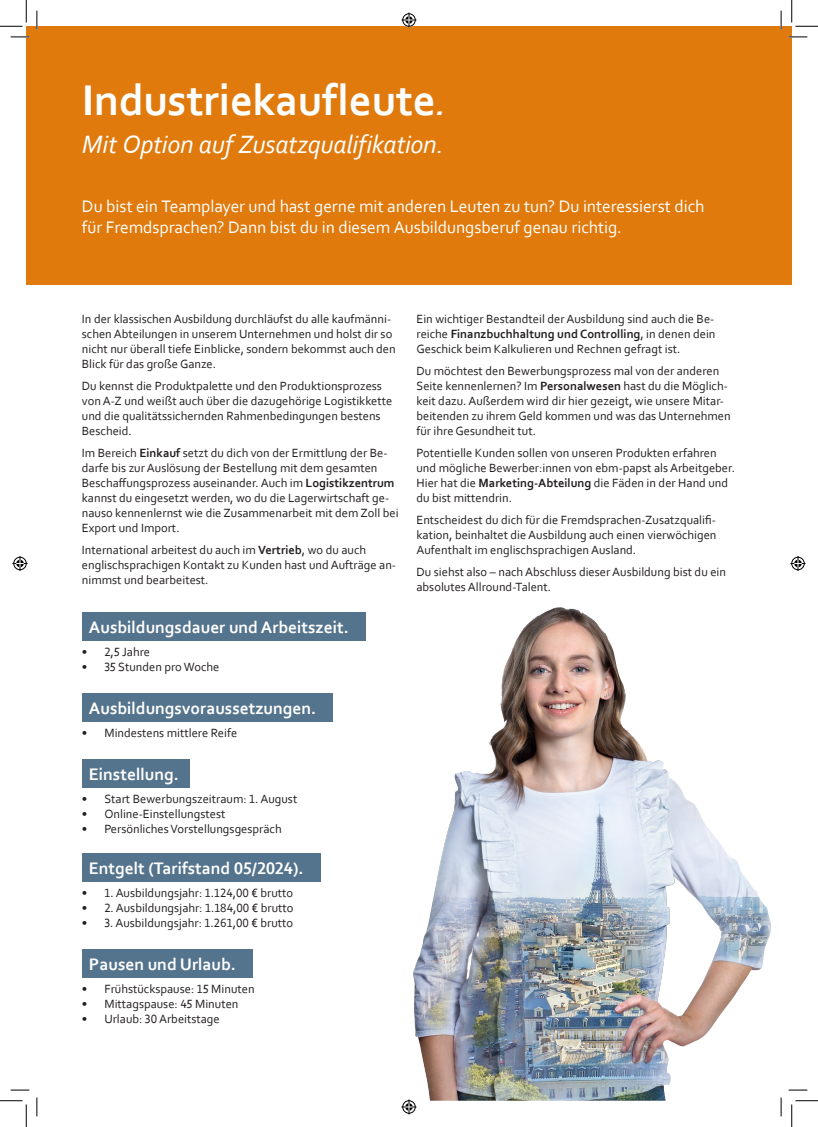
<style>
.page{position:relative;width:818px;height:1127px;background:#fff}
.page>*{position:absolute;margin:0;border:0;box-sizing:border-box;transform-origin:0 0}
.BRO_A4_Subhead_14_17{font:700 45px "Corbel";letter-spacing:-.005em;color:#fff}
.BRO_A4_Subhead_14_17-2{font:italic 26.25px "Corbel";letter-spacing:-.01em;color:#fff}
.BRO_A4_Subhead_14_17-3{font:17.5px "Corbel";letter-spacing:-.005em;color:#fff}
.t1{font:700 17.5px "Corbel";color:#fff}
.t2{font:12.5px/15px "Corbel";color:#231f20}
.s1{font-weight:400;font-style:italic}
.s2{font-weight:700}
</style>
<div class="page">
<div style="left:26px;top:26px;width:766px;height:259px;background:#e07a0c"></div>
<div style="left:82px;top:612px;width:283px;height:28px;background:#54738c"></div>
<div style="left:82px;top:693px;width:251px;height:28px;background:#54738c"></div>
<div style="left:82px;top:759px;width:107px;height:28px;background:#54738c"></div>
<div style="left:82px;top:853px;width:239px;height:28px;background:#54738c"></div>
<div style="left:82px;top:948px;width:170px;height:29px;background:#54738c"></div>
<img style="left:413px;top:607px;width:359px;height:493px">
<svg style="left:11px;top:36px;width:18px;height:2px"></svg>
<svg style="left:788px;top:36px;width:19px;height:2px"></svg>
<svg style="left:11px;top:1089px;width:18px;height:1px"></svg>
<svg style="left:788px;top:1089px;width:19px;height:1px"></svg>
<svg style="left:36px;top:11px;width:2px;height:18px"></svg>
<svg style="left:36px;top:1097px;width:2px;height:18px"></svg>
<svg style="left:780px;top:11px;width:2px;height:18px"></svg>
<svg style="left:780px;top:1097px;width:2px;height:18px"></svg>
<svg style="left:0;top:0;width:27px;height:27px"></svg>
<svg style="left:0;top:1100px;width:27px;height:26px"></svg>
<svg style="left:791px;top:0;width:27px;height:27px"></svg>
<svg style="left:791px;top:1100px;width:27px;height:26px"></svg>
<svg style="left:401px;top:13px;width:15px;height:15px"></svg>
<svg style="left:401px;top:1099px;width:15px;height:15px"></svg>
<svg style="left:13px;top:556px;width:15px;height:15px"></svg>
<svg style="left:790px;top:556px;width:15px;height:15px"></svg>
<p class="BRO_A4_Subhead_14_17" style="left:82px;top:73px;width:367px">Industriekaufleute<span class="s1">.</span></p>
<p class="BRO_A4_Subhead_14_17-2" style="left:82px;top:128px;width:363px">Mit Option auf Zusatzqualifikation.</p>
<p class="BRO_A4_Subhead_14_17-3" style="left:82px;top:195px;width:624px">Du bist ein Teamplayer und hast gerne mit anderen Leuten zu tun? Du interessierst dich</p>
<p class="BRO_A4_Subhead_14_17-3" style="left:82px;top:216px;width:541px">für Fremdsprachen? Dann bist du in diesem Ausbildungsberuf genau richtig.</p>
<p class="t2" style="left:82px;top:311px;width:315px">In der klassischen Ausbildung durchläufst du alle kaufmänni&shy;schen Abteilungen in unserem Unternehmen und holst dir so nicht nur überall tiefe Einblicke, sondern bekommst auch den Blick für das große Ganze.</p>
<p class="t2" style="left:82px;top:378px;width:312px">Du kennst die Produktpalette und den Produktionsprozess von A-Z und weißt auch über die dazugehörige Logistikkette und die qualitätssichernden Rahmenbedingungen bestens Bescheid.</p>
<p class="t2" style="left:82px;top:445px;width:318px">Im Bereich <span class="s2">Einkauf</span> setzt du dich von der Ermittlung der Be&shy;darfe bis zur Auslösung der Bestellung mit dem gesamten Beschaffungsprozess auseinander. Auch im <span class="s2">Logistikzentrum </span>kannst du eingesetzt werden, wo du die Lagerwirtschaft ge&shy;nauso kennenlernst wie die Zusammenarbeit mit dem Zoll bei Export und Import.</p>
<p class="t2" style="left:82px;top:542px;width:316px">International arbeitest du auch im <span class="s2">Vertrieb</span>, wo du auch englischsprachigen Kontakt zu Kunden hast und Aufträge an&shy;nimmst und bearbeitest.</p>
<p class="t1" style="left:89px;top:616px;width:261px">Ausbildungsdauer und Arbeitszeit.</p>
<p class="t2" style="left:82px;top:644px;width:70px">• 2,5 Jahre</p>
<p class="t2" style="left:82px;top:659px;width:139px">• 35 Stunden pro Woche</p>
<p class="t1" style="left:89px;top:697px;width:229px">Ausbildungsvoraussetzungen.</p>
<p class="t2" style="left:82px;top:725px;width:157px">• Mindestens mittlere Reife</p>
<p class="t1" style="left:89px;top:763px;width:91px">Einstellung.</p>
<p class="t2" style="left:82px;top:791px;width:217px">• Start Bewerbungszeitraum: 1. August</p>
<p class="t2" style="left:82px;top:806px;width:145px">• Online-Einstellungstest</p>
<p class="t2" style="left:82px;top:821px;width:201px">• Persönliches Vorstellungsgespräch</p>
<p class="t1" style="left:89px;top:857px;width:216px">Entgelt (Tarifstand 05/2024).</p>
<p class="t2" style="left:82px;top:885px;width:213px">• 1. Ausbildungsjahr: 1.124,00 € brutto</p>
<p class="t2" style="left:82px;top:900px;width:213px">• 2. Ausbildungsjahr: 1.184,00 € brutto</p>
<p class="t2" style="left:82px;top:915px;width:213px">• 3. Ausbildungsjahr: 1.261,00 € brutto</p>
<p class="t1" style="left:89px;top:952px;width:149px">Pausen und Urlaub.</p>
<p class="t2" style="left:82px;top:980px;width:174px">• Frühstückspause: 15 Minuten</p>
<p class="t2" style="left:82px;top:995px;width:158px">• Mittagspause: 45 Minuten</p>
<p class="t2" style="left:82px;top:1010px;width:139px">• Urlaub: 30 Arbeitstage</p>
<p class="t2" style="left:416px;top:311px;width:300px;text-align:justify">Ein wichtiger Bestandteil der Ausbildung sind auch die Be&shy;reiche <span class="s2">Finanzbuchhaltung und Controlling</span>, in denen dein Geschick beim Kalkulieren und Rechnen gefragt ist.</p>
<p class="t2" style="left:416px;top:363px;width:316px">Du möchtest den Bewerbungsprozess mal von der anderen Seite kennenlernen? Im <span class="s2">Personalwesen</span> hast du die Möglich&shy;keit dazu. Außerdem wird dir hier gezeigt, wie unsere Mitar&shy;beitenden zu ihrem Geld kommen und was das Unternehmen für ihre Gesundheit tut.</p>
<p class="t2" style="left:416px;top:445px;width:320px">Potentielle Kunden sollen von unseren Produkten erfahren und mögliche Bewerber:innen von ebm-papst als Arbeitgeber.<br>Hier hat die <span class="s2">Marketing-Abteilung</span> die Fäden in der Hand und du bist mittendrin.</p>
<p class="t2" style="left:416px;top:512px;width:301px;text-align:justify">Entscheidest du dich für die Fremdsprachen-Zusatzqualifi&shy;kation, beinhaltet die Ausbildung auch einen vierwöchigen Aufenthalt im englischsprachigen Ausland.</p>
<p class="t2" style="left:416px;top:564px;width:311px">Du siehst also – nach Abschluss dieser Ausbildung bist du ein absolutes Allround-Talent.</p>
</div>
